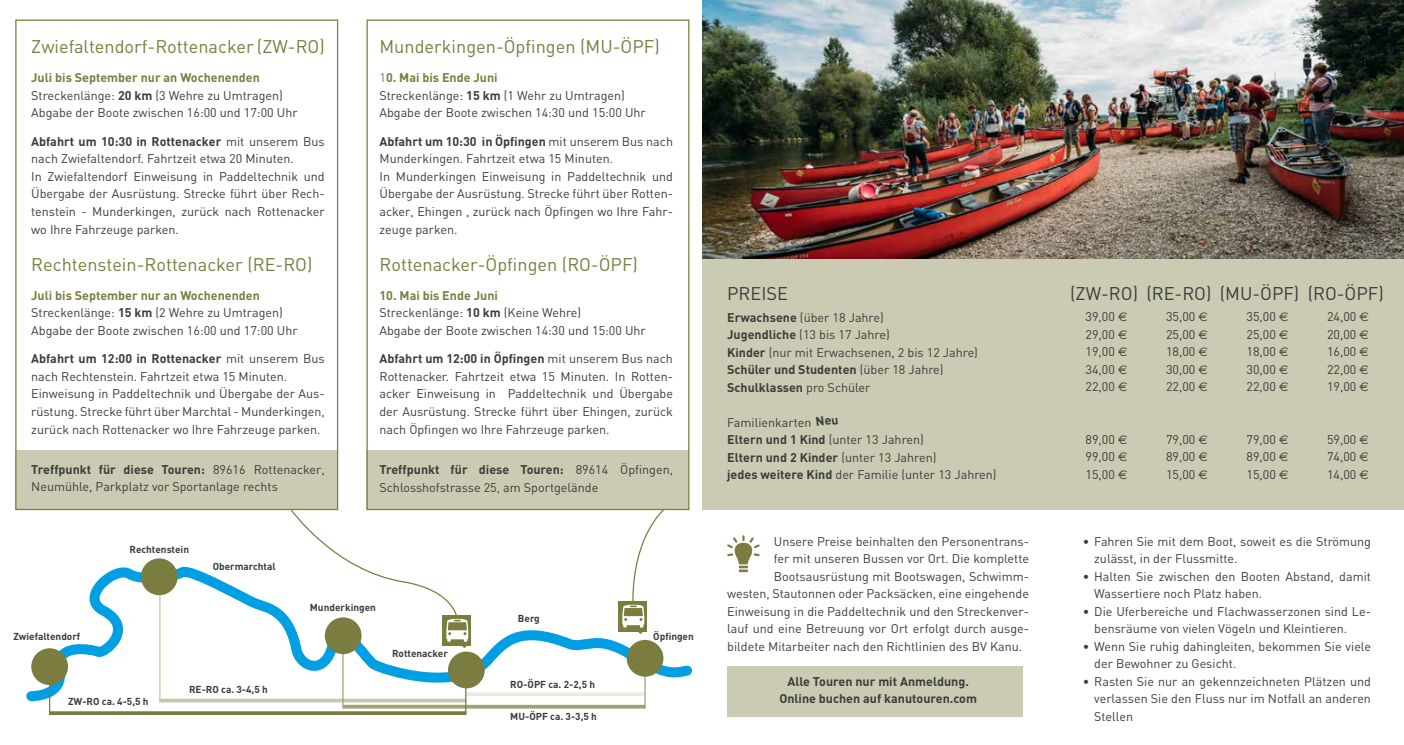
<style>
.page{position:relative;width:1404px;height:745px;background:#fff}
.page>*{position:absolute;margin:0;border:0;box-sizing:border-box;transform-origin:0 0}
.t1{font:18.12px "DIN";color:#7a7d3f}
.t2{font:18.12px "DIN";color:#3c3c3b}
.t3{font:12.5px/17.5px "DIN";color:#3c3c3b}
.t4{font:700 12.5px/17.5px "DIN";color:#3c3c3b;text-align:center}
.t5{font:700 10px "DIN";color:#3c3c3b}
.s1{font-weight:700;color:#7a7d3f}
.s2{font-weight:700}
.s3{color:#7a7d3f}
.s4{font-family:"Euro Sans"}
</style>
<div class="page">
<div style="left:702px;top:164px;width:701px;height:346px;background:#cacbb2"></div>
<div style="left:15px;top:450px;width:323px;height:60px;background:#cacbb2"></div>
<div style="left:366px;top:450px;width:323px;height:60px;background:#cacbb2"></div>
<div style="left:727px;top:665px;width:295px;height:51px;background:#cacbb2"></div>
<img style="left:702px;top:0;width:701px;height:259px">
<svg style="left:727px;top:535px;width:32px;height:36px"></svg>
<svg style="left:26px;top:561px;width:666px;height:144px"></svg>
<div style="left:31px;top:647px;width:37px;height:37px;background:#7a7d3f;border-radius:50%"></div>
<div style="left:448px;top:651px;width:36px;height:37px;background:#7a7d3f;border-radius:50%"></div>
<div style="left:443px;top:615px;width:28px;height:30px;background:linear-gradient(to bottom,#7a7d3f,#7a7d3f)"></div>
<div style="left:618px;top:600px;width:29px;height:30px;background:#7a7d3f"></div>
<svg style="left:343px;top:704px;width:301px;height:4px"></svg>
<hr style="left:466px;top:692px;width:179px;height:3px;background:#eaeade">
<svg style="left:160px;top:698px;width:305px;height:4px"></svg>
<svg style="left:50px;top:710px;width:416px;height:4px;fill:#7a7d3f"></svg>
<hr style="left:49px;top:671px;width:1px;height:43px;background:#7a7d3f">
<hr style="left:465px;top:671px;width:1px;height:42px;background:#7a7d3f">
<hr style="left:159px;top:584px;width:1px;height:118px;background:#c7c8aa">
<hr style="left:342px;top:639px;width:1px;height:69px;background:#a0a171">
<hr style="left:644px;top:652px;width:1px;height:56px;background:#a0a171">
<div style="left:141px;top:558px;width:37px;height:36px;background:#7a7d3f;border-radius:50%"></div>
<div style="left:325px;top:617px;width:36px;height:36px;background:#7a7d3f;border-radius:50%"></div>
<div style="left:626px;top:639px;width:37px;height:37px;background:#7a7d3f;border-radius:50%"></div>
<svg style="left:290px;top:508px;width:178px;height:139px"></svg>
<svg style="left:622px;top:508px;width:43px;height:125px"></svg>
<h1 class="t1" style="left:31px;top:35px;width:295px">Zwiefaltendorf-Rottenacker (ZW-RO)</h1>
<p class="t3" style="left:31px;top:68px;width:268px"><span class="s1">Juli bis September nur an Wochenenden<br></span>Streckenlänge: <span class="s2">20 km</span> (3 Wehre zu Umtragen)<br>Abgabe der Boote zwischen 16:00 und 17:00 Uhr</p>
<p class="t3" style="left:31px;top:132px;width:295px"><span class="s2">Abfahrt um 10:30 in Rottenacker</span> mit unserem Bus nach Zwiefaltendorf. Fahrtzeit etwa 20 Minuten.<br>In Zwiefaltendorf Einweisung in Paddeltechnik und Übergabe der Ausrüstung. Strecke führt über Rech&shy;tenstein - Munderkingen, zurück nach Rottenacker wo Ihre Fahrzeuge parken.</p>
<h1 class="t1" style="left:31px;top:253px;width:283px">Rechtenstein-Rottenacker (RE-RO)</h1>
<p class="t3" style="left:31px;top:286px;width:268px"><span class="s1">Juli bis September nur an Wochenenden<br></span>Streckenlänge: <span class="s2">15 km</span> (2 Wehre zu Umtragen)<br>Abgabe der Boote zwischen 16:00 und 17:00 Uhr</p>
<p class="t3" style="left:31px;top:349px;width:295px"><span class="s2">Abfahrt um 12:00 in Rottenacker</span> mit unserem Bus nach Rechtenstein. Fahrtzeit etwa 15 Minuten.<br>Einweisung in Paddeltechnik und Übergabe der Aus&shy;rüstung. Strecke führt über Marchtal - Munderkingen, zurück nach Rottenacker wo Ihre Fahrzeuge parken.</p>
<h1 class="t1" style="left:379px;top:35px;width:282px">Munderkingen-Öpfingen (MU-ÖPF)</h1>
<p class="t3" style="left:379px;top:68px;width:268px"><span class="s3">1</span><span class="s1">0. Mai bis Ende Juni<br></span>Streckenlänge: <span class="s2">15 km</span> (1 Wehr zu Umtragen)<br>Abgabe der Boote zwischen 14:30 und 15:00 Uhr</p>
<p class="t3" style="left:379px;top:132px;width:295px"><span class="s2">Abfahrt um 10:30 in Öpfingen</span> mit unserem Bus nach Munderkingen. Fahrtzeit etwa 15 Minuten.<br>In Munderkingen Einweisung in Paddeltechnik und Übergabe der Ausrüstung. Strecke führt über Rotten&shy;acker, Ehingen , zurück nach Öpfingen wo Ihre Fahr&shy;zeuge parken.</p>
<h1 class="t1" style="left:379px;top:253px;width:260px">Rottenacker-Öpfingen (RO-ÖPF)</h1>
<p class="t3" style="left:379px;top:286px;width:268px"><span class="s1">10. Mai bis Ende Juni<br></span>Streckenlänge: <span class="s2">10 km</span> (Keine Wehre)<br>Abgabe der Boote zwischen 14:30 und 15:00 Uhr</p>
<p class="t3" style="left:379px;top:349px;width:295px;text-align:justify"><span class="s2">Abfahrt um 12:00 in Öpfingen</span> mit unserem Bus nach Rottenacker. Fahrtzeit etwa 15 Minuten. In Rotten&shy;acker Einweisung in Paddeltechnik und Übergabe der Ausrüstung. Strecke führt über Ehingen, zurück nach Öpfingen wo Ihre Fahrzeuge parken.</p>
<p class="t3" style="left:31px;top:460px;width:295px"><span class="s2">Treffpunkt für diese Touren:</span> 89616 Rottenacker,<br>Neumühle, Parkplatz vor Sportanlage rechts</p>
<p class="t3" style="left:379px;top:459px;width:295px;line-height:18px"><span class="s2">Treffpunkt für diese Touren:</span> 89614 Öpfingen,<br>Schlosshofstrasse 25, am Sportgelände</p>
<p class="t5" style="left:13px;top:629px;width:68px">Zwiefaltendorf</p>
<p class="t5" style="left:129px;top:542px;width:61px">Rechtenstein</p>
<p class="t5" style="left:213px;top:559px;width:64px">Obermarchtal</p>
<p class="t5" style="left:189px;top:682px;width:80px">RE-RO ca. 3-4,5 h</p>
<p class="t5" style="left:68px;top:694px;width:82px">ZW-RO ca. 4-5,5 h</p>
<p class="t5" style="left:310px;top:600px;width:68px">Munderkingen</p>
<p class="t5" style="left:392px;top:646px;width:57px">Rottenacker</p>
<p class="t5" style="left:518px;top:611px;width:23px">Berg</p>
<p class="t5" style="left:510px;top:677px;width:86px">RO-ÖPF ca. 2-2,5 h</p>
<p class="t5" style="left:510px;top:709px;width:88px">MU-ÖPF ca. 3-3,5 h</p>
<p class="t5" style="left:653px;top:629px;width:42px">Öpfingen</p>
<h1 class="t2" style="left:727px;top:281px;width:62px">PREISE</h1>
<h1 class="t2" style="left:1070px;top:281px;width:315px">(ZW-RO) (RE-RO) (MU-ÖPF) (RO-ÖPF)</h1>
<p class="t3" style="left:727px;top:308px;width:252px"><span class="s2">Erwachsene</span> (über 18 Jahre)<br><span class="s2">Jugendliche</span> (13 bis 17 Jahre)<br><span class="s2">Kinder</span> (nur mit Erwachsenen, 2 bis 12 Jahre)<br><span class="s2">Schüler und Studenten</span> (über 18 Jahre)<br><span class="s2">Schulklassen</span> pro Schüler</p>
<p class="t3" style="left:727px;top:413px;width:271px">Familienkarten<br><span class="s2">Eltern und 1 Kind</span> (unter 13 Jahren)<br><span class="s2">Eltern und 2 Kinder</span> (unter 13 Jahren)<br><span class="s2">jedes weitere Kind</span> der Familie (unter 13 Jahren)</p>
<p class="t3" style="left:773px;top:531px;width:257px">Unsere Preise beinhalten den Personentrans-</p>
<p class="t3" style="left:773px;top:549px;width:257px">fer mit unseren Bussen vor Ort. Die komplette</p>
<p class="t3" style="left:773px;top:566px;width:257px">Bootsausrüstung mit Bootswagen, Schwimm-</p>
<p class="t3" style="left:727px;top:584px;width:303px">westen, Stautonnen oder Packsäcken, eine eingehende</p>
<p class="t3" style="left:727px;top:601px;width:303px">Einweisung in die Paddeltechnik und den Streckenver-</p>
<p class="t3" style="left:727px;top:619px;width:303px">lauf und eine Betreuung vor Ort erfolgt durch ausge-</p>
<p class="t3" style="left:727px;top:636px;width:296px">bildete Mitarbeiter nach den Richtlinien des BV Kanu.</p>
<p class="t4" style="left:779px;top:671px;width:199px">Alle Touren nur mit Anmeldung.<br>Online buchen auf kanutouren.com</p>
<p class="t3" style="left:1085px;top:307px;width:43px;text-align:justify">39,00 <span class="s4">€ </span>29,00 <span class="s4">€ </span>19,00 <span class="s4">€ </span>34,00 <span class="s4">€ </span>22,00 <span class="s4">€</span></p>
<p class="t3" style="left:1085px;top:430px;width:43px;text-align:justify">89,00 <span class="s4">€ </span>99,00 <span class="s4">€ </span>15,00 <span class="s4">€</span></p>
<p class="t3" style="left:1165px;top:307px;width:43px;text-align:justify">35,00 <span class="s4">€ </span>25,00 <span class="s4">€ </span>18,00 <span class="s4">€ </span>30,00 <span class="s4">€ </span>22,00 <span class="s4">€</span></p>
<p class="t3" style="left:1165px;top:430px;width:43px;text-align:justify">79,00 <span class="s4">€ </span>89,00 <span class="s4">€ </span>15,00 <span class="s4">€</span></p>
<p class="t3" style="left:1246px;top:307px;width:43px;text-align:justify">35,00 <span class="s4">€ </span>25,00 <span class="s4">€ </span>18,00 <span class="s4">€ </span>30,00 <span class="s4">€ </span>22,00 <span class="s4">€</span></p>
<p class="t3" style="left:1246px;top:430px;width:43px;text-align:justify">79,00 <span class="s4">€ </span>89,00 <span class="s4">€ </span>15,00 <span class="s4">€</span></p>
<p class="t3" style="left:1326px;top:307px;width:43px;text-align:justify">24,00 <span class="s4">€ </span>20,00 <span class="s4">€ </span>16,00 <span class="s4">€ </span>22,00 <span class="s4">€ </span>19,00 <span class="s4">€</span></p>
<p class="t3" style="left:1326px;top:430px;width:43px;text-align:justify">59,00 <span class="s4">€ </span>74,00 <span class="s4">€ </span>14,00 <span class="s4">€</span></p>
<p class="t3" style="left:1094px;top:531px;width:278px;text-indent:-11px">• Fahren Sie mit dem Boot, soweit es die Strömung zulässt, in der Flussmitte.</p>
<p class="t3" style="left:1094px;top:566px;width:278px;text-indent:-11px">• Halten Sie zwischen den Booten Abstand, damit<br>Wassertiere noch Platz haben.</p>
<p class="t3" style="left:1094px;top:601px;width:278px;text-indent:-11px">• Die Uferbereiche und Flachwasserzonen sind Le&shy;bensräume von vielen Vögeln und Kleintieren.</p>
<p class="t3" style="left:1094px;top:636px;width:278px;text-indent:-11px">• Wenn Sie ruhig dahingleiten, bekommen Sie viele der Bewohner zu Gesicht.</p>
<p class="t3" style="left:1094px;top:671px;width:278px;text-align:justify;text-indent:-11px">• Rasten Sie nur an gekennzeichneten Plätzen und verlassen Sie den Fluss nur im Notfall an anderen Stellen</p>
</div>
